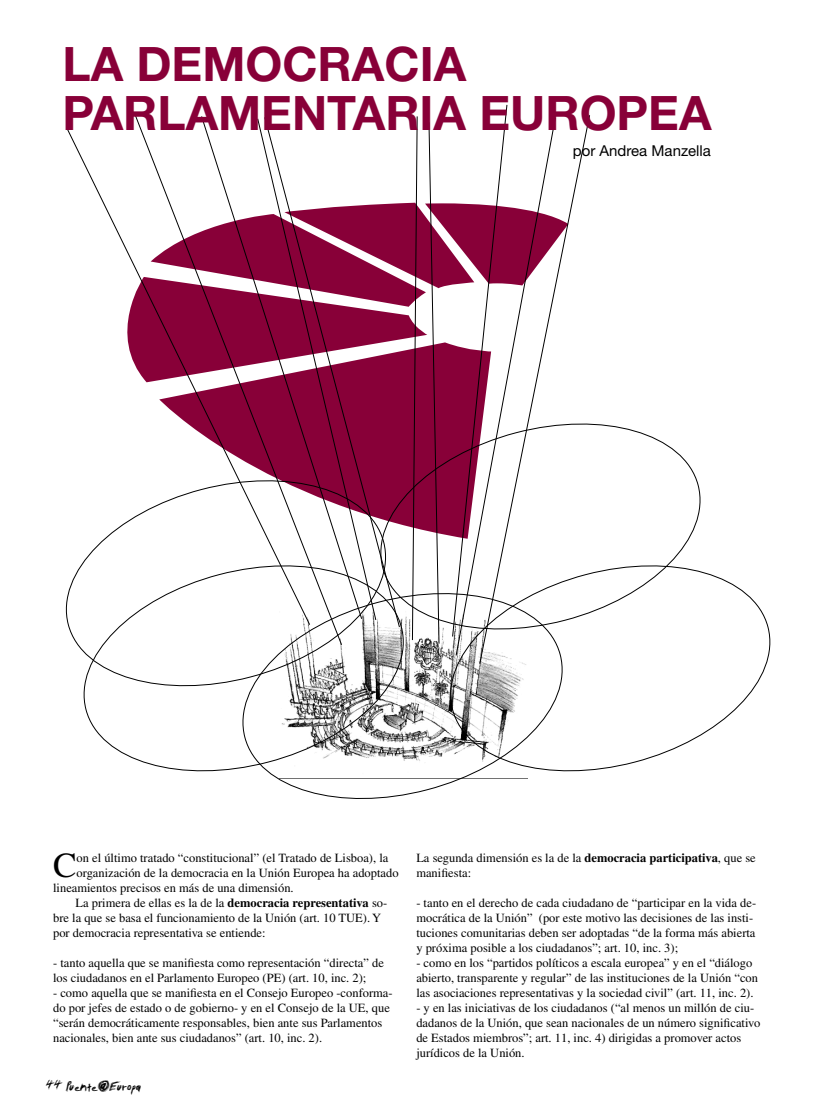
<style>
.page{position:relative;width:815px;height:1117px;background:#fff}
.page>*{position:absolute;margin:0;border:0;box-sizing:border-box;transform-origin:0 0}
.t1{font:700 47.5px/48.8px "Helvetica Neue";color:#880038}
.t2{font:35.12px "Times";color:#000}
.t3{font:15px "Helvetica Neue";color:#000}
.t4{font:15px "Tibetan Beefgarden AOE";color:#000}
.t5{font:12.5px/15px "Times";color:#000}
.s1{font-weight:700}
.s2{font-size:20px}
</style>
<div class="page">
<svg style="left:400px;top:104px;width:168px;height:306px"></svg>
<svg style="left:377px;top:203px;width:23px;height:207px;background:#9a2756"></svg>
<svg style="left:362px;top:204px;width:15px;height:262px;background:#982353"></svg>
<svg style="left:342px;top:205px;width:20px;height:261px;background:#952050"></svg>
<svg style="left:67px;top:129px;width:67px;height:234px"></svg>
<svg style="left:134px;top:114px;width:208px;height:352px"></svg>
<svg style="left:287px;top:643px;width:161px;height:156px"></svg>
<svg style="left:65px;top:466px;width:304px;height:170px"></svg>
<svg style="left:369px;top:410px;width:332px;height:233px"></svg>
<svg style="left:439px;top:551px;width:332px;height:233px"></svg>
<svg style="left:72px;top:551px;width:343px;height:233px"></svg>
<h1 class="t1" style="left:63px;top:39px;width:651px">LA DEMOCRACIA<br>PARLAMENTARIA EUROPEA</h1>
<p class="t3" style="left:573px;top:142px;width:140px">por Andrea Manzella</p>
<h2 class="t2" style="left:53px;top:845px;width:25px">C</h2>
<p class="t5" style="left:77px;top:850px;width:313px">on el último tratado “constitucional” (el Tratado de Lisboa), la</p>
<p class="t5" style="left:77px;top:865px;width:324px">organización de la democracia en la Unión Europea ha adoptado</p>
<p class="t5" style="left:53px;top:880px;width:242px">lineamientos precisos en más de una dimensión.</p>
<p class="t5" style="left:76px;top:895px;width:313px">La primera de ellas es la de la <span class="s1">democracia representativa</span> so-</p>
<p class="t5" style="left:53px;top:910px;width:330px">bre la que se basa el funcionamiento de la Unión (art. 10 TUE). Y</p>
<p class="t5" style="left:53px;top:925px;width:214px">por democracia representativa se entiende:</p>
<p class="t5" style="left:53px;top:955px;width:332px">- tanto aquella que se manifiesta como representación “directa” de los ciudadanos en el Parlamento Europeo (PE) (art. 10, inc. 2);</p>
<p class="t5" style="left:53px;top:985px;width:341px">- como aquella que se manifiesta en el Consejo Europeo -conforma&shy;do por jefes de estado o de gobierno- y en el Consejo de la UE, que “serán democráticamente responsables, bien ante sus Parlamentos nacionales, bien ante sus ciudadanos” (art. 10, inc. 2).</p>
<p class="t4" style="left:46px;top:1077px;width:97px"><span class="s2">44</span> Puente@Europa</p>
<p class="t5" style="left:416px;top:850px;width:341px">La segunda dimensión es la de la <span class="s1">democracia participativa</span>, que se manifiesta:</p>
<p class="t5" style="left:416px;top:895px;width:341px">- tanto en el derecho de cada ciudadano de “participar en la vida de&shy;mocrática de la Unión” (por este motivo las decisiones de las insti&shy;tuciones comunitarias deben ser adoptadas “de la forma más abierta y próxima posible a los ciudadanos”; art. 10, inc. 3);</p>
<p class="t5" style="left:416px;top:955px;width:343px">- como en los “partidos políticos a escala europea” y en el “diálogo abierto, transparente y regular” de las instituciones de la Unión “con las asociaciones representativas y la sociedad civil” (art. 11, inc. 2).</p>
<p class="t5" style="left:416px;top:1000px;width:346px">- y en las iniciativas de los ciudadanos (“al menos un millón de ciu&shy;dadanos de la Unión, que sean nacionales de un número significativo de Estados miembros”; art. 11, inc. 4) dirigidas a promover actos jurídicos de la Unión.</p>
</div>
